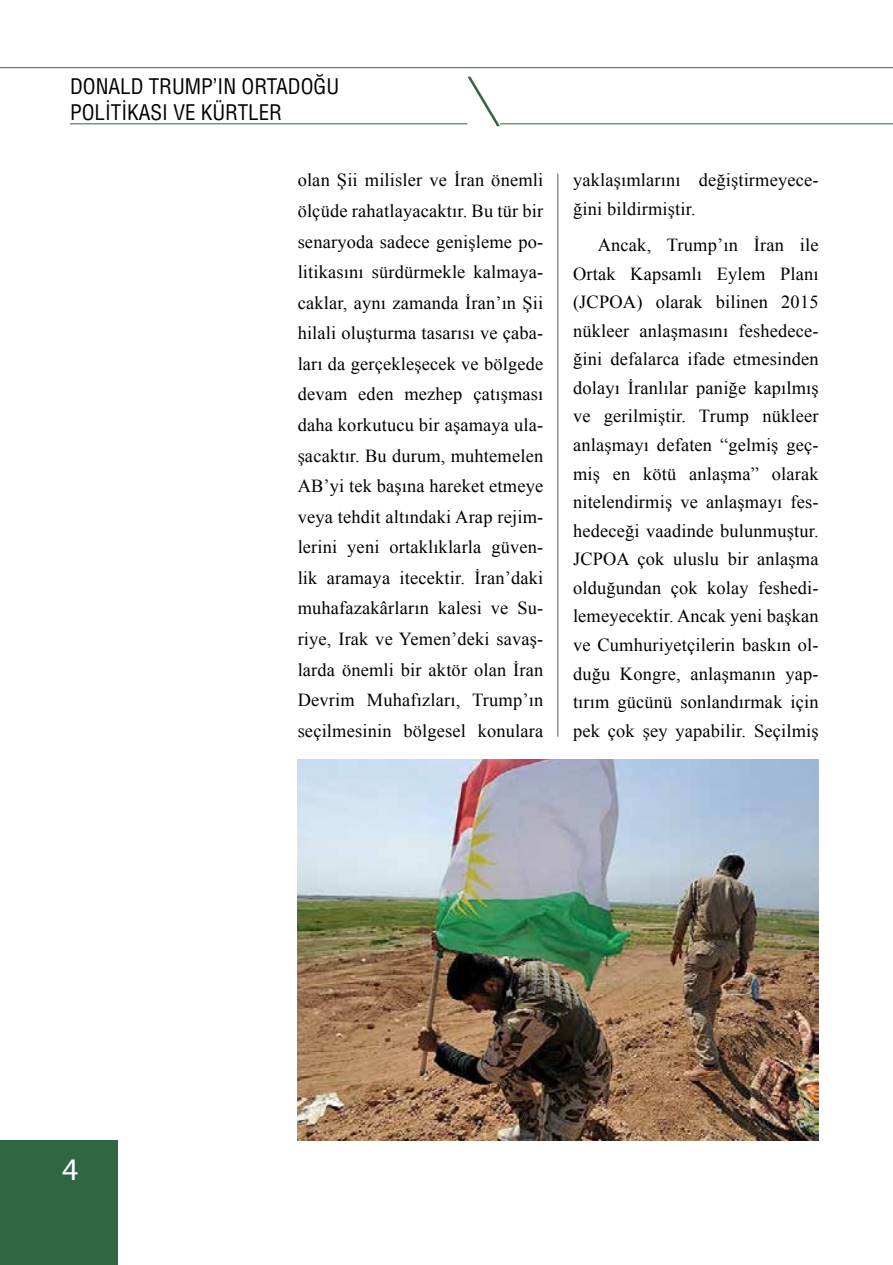
<style>
.page{position:relative;width:893px;height:1265px;background:#fff}
.page>*{position:absolute;margin:0;border:0;box-sizing:border-box;transform-origin:0 0}
.t1{font:31.5px "Myriad Pro";color:#fff}
.t2{font:condensed 21px/25.2px "Helvetica LT Std";color:#000}
.t3{font:18.38px/30.6px "Times New Roman";letter-spacing:.01em;color:#000;text-align:justify}
</style>
<div class="page">
<hr style="left:500px;top:123px;width:393px;height:1px;background:#2f6740">
<hr style="left:0;top:67px;width:893px;height:1px;background:#2f6740">
<svg style="left:467px;top:77px;width:33px;height:49px"></svg>
<hr style="left:70px;top:123px;width:397px;height:1px;background:#2f6740">
<div style="left:0;top:1141px;width:117px;height:124px;background:#2f6740"></div>
<hr style="left:558px;top:174px;width:1px;height:563px;background:#58595b">
<img style="left:298px;top:759px;width:521px;height:382px">
<p class="t2" style="left:70px;top:74px;width:271px">DONALD TRUMP’IN ORTADOĞU<br>POLITIKASI VE KÜRTLER</p>
<h1 class="t1" style="left:62px;top:1150px;width:18px">4</h1>
<p class="t3" style="left:298px;top:165px;width:247px">olan Şii milisler ve İran önemli ölçüde rahatlayacaktır. Bu tür bir senaryoda sadece genişleme po&shy;litikasını sürdürmekle kalmaya&shy;caklar, aynı zamanda İran’ın Şii hilali oluşturma tasarısı ve çaba&shy;ları da gerçekleşecek ve bölgede devam eden mezhep çatışması daha korkutucu bir aşamaya ula&shy;şacaktır. Bu durum, muhtemelen AB’yi tek başına hareket etmeye veya tehdit altındaki Arap rejim&shy;lerini yeni ortaklıklarla güven&shy;lik aramaya itecektir. İran’daki muhafazakârların kalesi ve Su&shy;riye, Irak ve Yemen’deki savaş&shy;larda önemli bir aktör olan İran Devrim Muhafızları, Trump’ın seçilmesinin bölgesel konulara</p>
<p class="t3" style="left:573px;top:166px;width:247px;line-height:28.5px">yaklaşımlarını değiştirmeyece&shy;ğini bildirmiştir.</p>
<p class="t3" style="left:573px;top:230px;width:247px;line-height:28.5px;text-indent:25px">Ancak, Trump’ın İran ile Ortak Kapsamlı Eylem Planı (JCPOA) olarak bilinen 2015 nükleer anlaşmasını feshedece&shy;ğini defalarca ifade etmesinden dolayı İranlılar paniğe kapılmış ve gerilmiştir. Trump nükleer anlaşmayı defaten “gelmiş geç&shy;miş en kötü anlaşma” olarak nitelendirmiş ve anlaşmayı fes&shy;hedeceği vaadinde bulunmuştur.<br>JCPOA çok uluslu bir anlaşma olduğundan çok kolay feshedi&shy;lemeyecektir. Ancak yeni başkan ve Cumhuriyetçilerin baskın ol&shy;duğu Kongre, anlaşmanın yap&shy;tırım gücünü sonlandırmak için pek çok şey yapabilir. Seçilmiş</p>
</div>
